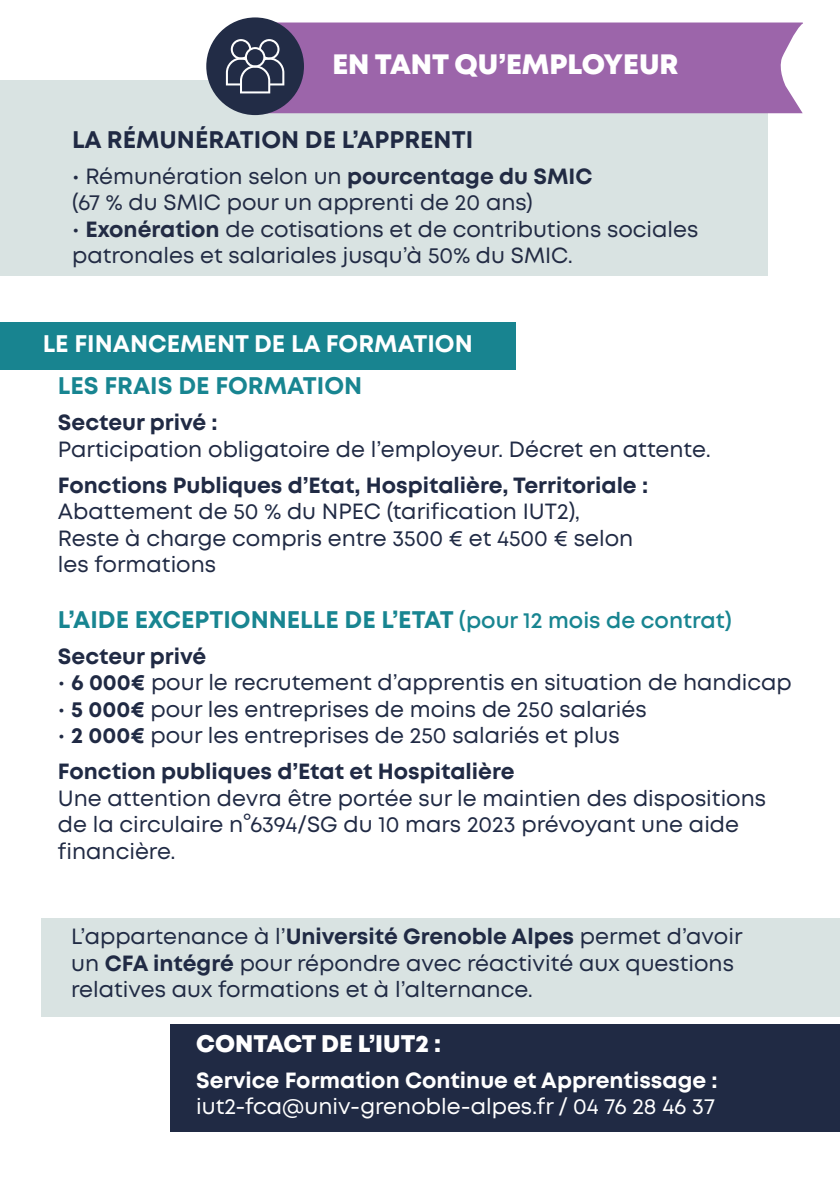
<style>
.page{position:relative;width:840px;height:1191px;background:#fff}
.page>*{position:absolute;margin:0;border:0;box-sizing:border-box;transform-origin:0 0}
.t1{font:800 28px "Mont";color:#fff}
.t2{font:700 24px "Mont";color:#188591}
.t3{font:700 24px "Mont";color:#202a44}
.t4{font:700 24px "Mont";color:#fff}
.t5{font:800 24px "Mont";color:#fff}
.t6{font:22px/26.4px "Mont";color:#202a44}
.t7{font:22px/26.4px "Mont";color:#222b44}
.t8{font:700 22px/36px "Mont";color:#202a44}
.t9{font:22px "Mont";color:#fff}
.t10{font:700 22px "Mont";color:#fff}
.s1{font-weight:700}
.s2{font-weight:600;font-size:22px}
.s3{font-weight:400}
</style>
<div class="page">
<div style="left:0;top:80px;width:767px;height:196px;background:#d9e3e2"></div>
<div style="left:42px;top:918px;width:797px;height:98px;background:#d9e3e2"></div>
<div style="left:270px;top:23px;width:532px;height:90px;background:#9c65aa"></div>
<div style="left:171px;top:1024px;width:668px;height:108px;background:#202a44"></div>
<div style="left:206px;top:17px;width:98px;height:98px;background:#222c46;border-radius:50%"></div>
<svg style="left:226px;top:39px;width:58px;height:54px"></svg>
<div style="left:0;top:322px;width:515px;height:47px;background:#188490"></div>
<p class="t1" style="left:332px;top:46px;width:347px">EN TANT QU’EMPLOYEUR</p>
<p class="t3" style="left:72px;top:124px;width:402px">LA RÉMUNÉRATION DE L’APPRENTI</p>
<p class="t7" style="left:72px;top:163px;width:521px">• Rémunération selon un <span class="s1">pourcentage du SMIC </span>(67 % du SMIC pour un apprenti de 20 ans)</p>
<p class="t7" style="left:72px;top:216px;width:627px">• <span class="s1">Exonération</span> de cotisations et de contributions sociales patronales et salariales jusqu’à 50% du SMIC.</p>
<p class="t4" style="left:43px;top:328px;width:431px">LE FINANCEMENT DE LA FORMATION</p>
<p class="t2" style="left:58px;top:370px;width:305px">LES FRAIS DE FORMATION</p>
<p class="t8" style="left:58px;top:405px;width:161px">Secteur privé :</p>
<p class="t6" style="left:58px;top:436px;width:654px">Participation obligatoire de l’employeur. Décret en attente.</p>
<p class="t8" style="left:58px;top:467px;width:591px">Fonctions Publiques d’Etat, Hospitalière, Territoriale :</p>
<p class="t6" style="left:58px;top:498px;width:576px">Abattement de 50 % du NPEC (tarification IUT2),<br>Reste à charge compris entre 3500 € et 4500 € selon les formations</p>
<p class="t2" style="left:58px;top:604px;width:675px">L’AIDE EXCEPTIONNELLE DE L’ETAT <span class="s2">(pour 12 mois de contrat)</span></p>
<p class="t8" style="left:58px;top:638px;width:150px">Secteur privé</p>
<p class="t6" style="left:58px;top:669px;width:735px">• <span class="s1">6 000€</span> pour le recrutement d’apprentis en situation de handicap</p>
<p class="t6" style="left:58px;top:696px;width:590px">• <span class="s1">5 000€</span> pour les entreprises de moins de 250 salariés</p>
<p class="t8" style="left:58px;top:717px;width:563px"><span class="s3">•</span> 2 000€ <span class="s3">pour les entreprises de 250 salariés et plus<br></span>Fonction publiques d’Etat et Hospitalière</p>
<p class="t6" style="left:58px;top:785px;width:709px">Une attention devra être portée sur le maintien des dispositions de la circulaire n°6394/SG du 10 mars 2023 prévoyant une aide financière.</p>
<p class="t6" style="left:71px;top:923px;width:672px">L’appartenance à l’<span class="s1">Université Grenoble Alpes</span> permet d’avoir un <span class="s1">CFA intégré</span> pour répondre avec réactivité aux questions relatives aux formations et à l’alternance.</p>
<p class="t5" style="left:196px;top:1027px;width:246px">CONTACT DE L’IUT2 :</p>
<p class="t10" style="left:196px;top:1065px;width:522px">Service Formation Continue et Apprentissage :</p>
<p class="t9" style="left:196px;top:1092px;width:520px">iut2-fca@univ-grenoble-alpes.fr / 04 76 28 46 37</p>
</div>
